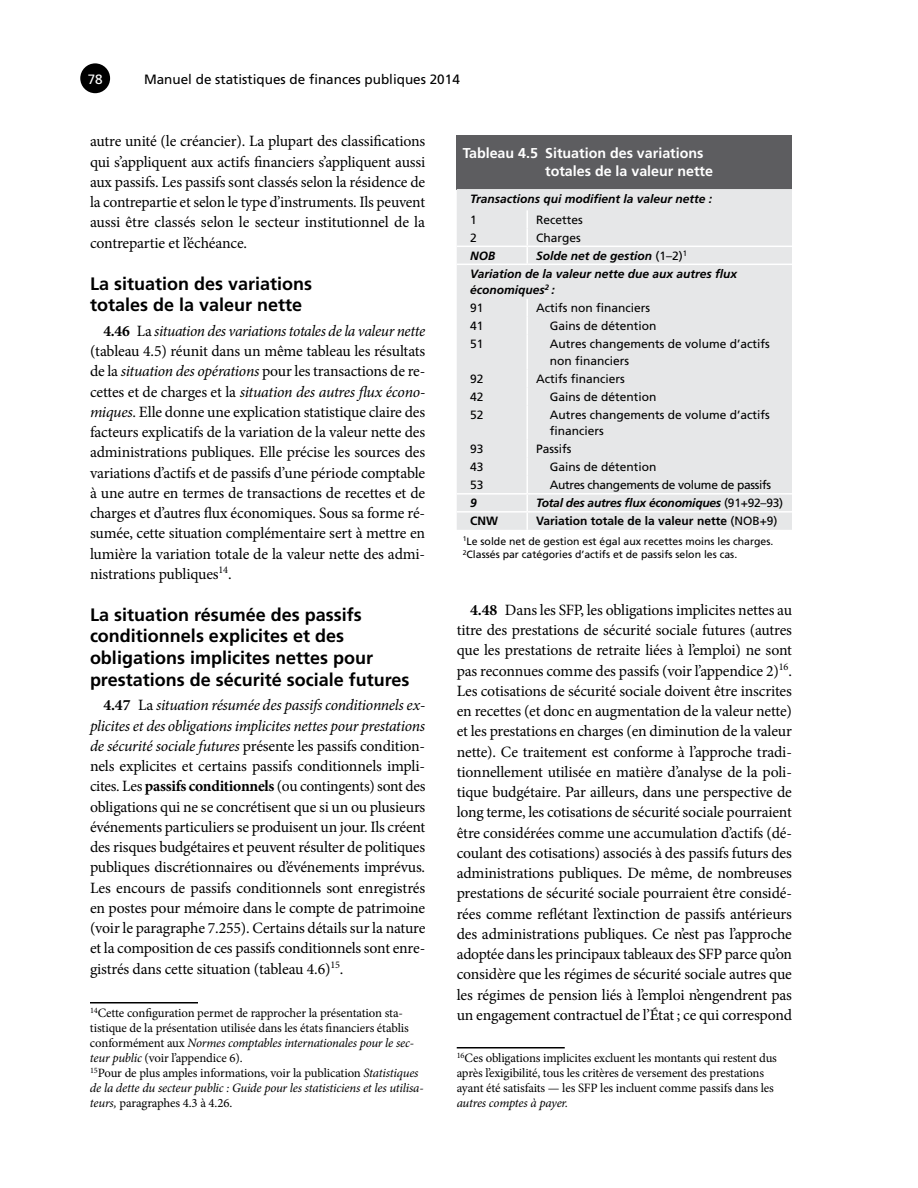
<style>
.page{position:relative;width:918px;height:1188px;background:#fff}
.page>*{position:absolute;margin:0;border:0;box-sizing:border-box;transform-origin:0 0}
.t1{font:700 18px/21.6px "Frutiger LT Std";color:#000}
.t2{font:15.75px/20.2px "Minion Pro";letter-spacing:-.01em;color:#000;text-align:justify}
.t3{font:700 14.25px/17.1px "Frutiger LT Std";color:#fff}
.t4{font:13.5px "Frutiger LT Std";color:#000}
.t5{font:13.5px "Frutiger LT Std";color:#fff}
.t6{font:12.75px/15px "Minion Pro";letter-spacing:-.01em;color:#000}
.t7{font:italic 12.75px "Minion Pro";letter-spacing:-.02em;color:#000}
.t8{font:12px/16.5px "Frutiger LT Std";color:#000}
.t9{font:italic 700 12px/18px "Frutiger LT Std";color:#000}
.t10{font:700 12px "Frutiger LT Std";color:#000}
.t11{font:italic 700 12px "Frutiger LT Std";letter-spacing:-.02em;color:#000}
.t12{font:12px "Frutiger LT Std";letter-spacing:-.025em;color:#000}
.t13{font:10.5px/13.5px "Frutiger LT Std";color:#000}
.s1{font-weight:700}
.s2{font-style:italic}
.s3{font-weight:400;font-style:normal}
.s4{font-weight:400}
</style>
<div class="page">
<div style="left:80px;top:63px;width:30px;height:30px;background:#000;border-radius:50%"></div>
<div style="left:457px;top:135px;width:335px;height:54px;background:#5d5d60"></div>
<div style="left:457px;top:189px;width:335px;height:341px;background:#e6e7e8"></div>
<svg style="left:526px;top:210px;width:2px;height:54px"></svg>
<svg style="left:526px;top:299px;width:2px;height:36px"></svg>
<hr style="left:526px;top:335px;width:2px;height:34px;background:#fff">
<svg style="left:526px;top:369px;width:2px;height:36px"></svg>
<hr style="left:526px;top:405px;width:2px;height:35px;background:#fff">
<svg style="left:526px;top:440px;width:2px;height:90px"></svg>
<hr style="left:457px;top:246px;width:70px;height:1px;background:#fff">
<hr style="left:527px;top:246px;width:265px;height:1px;background:#fff">
<hr style="left:457px;top:264px;width:70px;height:1px;background:#fff">
<hr style="left:527px;top:264px;width:265px;height:1px;background:#fff">
<hr style="left:457px;top:493px;width:70px;height:2px;background:#fff">
<hr style="left:527px;top:493px;width:265px;height:2px;background:#fff">
<hr style="left:457px;top:511px;width:70px;height:2px;background:#fff">
<hr style="left:527px;top:511px;width:265px;height:2px;background:#fff">
<hr style="left:90px;top:1002px;width:108px;height:2px;background:#000">
<hr style="left:457px;top:1047px;width:108px;height:1px;background:#000">
<p class="t5" style="left:88px;top:71px;width:17px">78</p>
<p class="t4" style="left:144px;top:71px;width:317px">Manuel de statistiques de finances publiques 2014</p>
<p class="t2" style="left:90px;top:131px;width:337px">autre unité (le créancier). La plupart des classifications qui s’appliquent aux actifs financiers s’appliquent aussi aux passifs. Les passifs sont classés selon la résidence de la contrepartie et selon le type d’instruments. Ils peuvent aussi être classés selon le secteur institutionnel de la contrepartie et l’échéance.</p>
<p class="t1" style="left:90px;top:273px;width:224px">La situation des variations totales de la valeur nette</p>
<p class="t2" style="left:90px;top:321px;width:337px;text-indent:14px"><span class="s1">4.46</span> La <span class="s2">situation des variations totales de la valeur nette </span>(tableau 4.5) réunit dans un même tableau les résultats de la <span class="s2">situation des opérations</span> pour les transactions de re&shy;cettes et de charges et la <span class="s2">situation des autres flux écono&shy;miques</span>. Elle donne une explication statistique claire des facteurs explicatifs de la variation de la valeur nette des administrations publiques. Elle précise les sources des variations d’actifs et de passifs d’une période comptable à une autre en termes de transactions de recettes et de charges et d’autres flux économiques. Sous sa forme ré&shy;sumée, cette situation complémentaire sert à mettre en lumière la variation totale de la valeur nette des admi&shy;nistrations publiques<sup>14</sup>.</p>
<p class="t1" style="left:90px;top:604px;width:321px">La situation résumée des passifs conditionnels explicites et des obligations implicites nettes pour prestations de sécurité sociale futures</p>
<p class="t2" style="left:90px;top:695px;width:337px;text-indent:14px"><span class="s1">4.47</span> La <span class="s2">situation résumée des passifs conditionnels ex&shy;plicites et des obligations implicites nettes pour prestations de sécurité sociale futures</span> présente les passifs condition&shy;nels explicites et certains passifs conditionnels impli&shy;cites. Les <span class="s1">passifs conditionnels</span> (ou contingents) sont des obligations qui ne se concrétisent que si un ou plusieurs événements particuliers se produisent un jour. Ils créent des risques budgétaires et peuvent résulter de politiques publiques discrétionnaires ou d’événements imprévus.<br>Les encours de passifs conditionnels sont enregistrés en postes pour mémoire dans le compte de patrimoine (voir le paragraphe 7.255). Certains détails sur la nature et la composition de ces passifs conditionnels sont enre&shy;gistrés dans cette situation (tableau 4.6)<sup>15</sup>.</p>
<p class="t6" style="left:90px;top:1005px;width:335px"><sup>14</sup>Cette configuration permet de rapprocher la présentation sta&shy;tistique de la présentation utilisée dans les états financiers établis conformément aux <span class="s2">Normes comptables internationales pour le sec&shy;teur public</span> (voir l’appendice 6).<br><sup>15</sup>Pour de plus amples informations, voir la publication <span class="s2">Statistiques de la dette du secteur public : Guide pour les statisticiens et les utilisa&shy;teurs,</span> paragraphes 4.3 à 4.26.</p>
<p class="t3" style="left:545px;top:145px;width:169px;text-indent:-82px">Tableau 4.5 Situation des variations totales de la valeur nette</p>
<p class="t9" style="left:470px;top:189px;width:243px">Transactions qui modifient la valeur nette :</p>
<p class="t8" style="left:470px;top:211px;width:8px">1</p>
<p class="t8" style="left:536px;top:211px;width:48px">Recettes</p>
<p class="t8" style="left:470px;top:229px;width:8px">2</p>
<p class="t8" style="left:536px;top:229px;width:46px">Charges</p>
<p class="t9" style="left:470px;top:247px;width:27px">NOB</p>
<p class="t9" style="left:470px;top:247px;width:268px;text-indent:66px">Solde net de gestion <span class="s3">(1–2)</span><sup>1<br></sup>Variation de la valeur nette due aux autres flux</p>
<p class="t9" style="left:470px;top:281px;width:86px">économiques<sup>2</sup> :<br><span class="s3">91</span></p>
<p class="t8" style="left:536px;top:300px;width:116px">Actifs non financiers</p>
<p class="t8" style="left:470px;top:318px;width:15px">41</p>
<p class="t8" style="left:550px;top:318px;width:108px">Gains de détention</p>
<p class="t8" style="left:470px;top:336px;width:15px">51</p>
<p class="t8" style="left:550px;top:336px;width:222px">Autres changements de volume d’actifs non financiers</p>
<p class="t8" style="left:470px;top:370px;width:15px">92</p>
<p class="t8" style="left:536px;top:370px;width:90px">Actifs financiers</p>
<p class="t8" style="left:470px;top:388px;width:15px">42</p>
<p class="t8" style="left:550px;top:388px;width:108px">Gains de détention</p>
<p class="t8" style="left:470px;top:406px;width:15px">52</p>
<p class="t8" style="left:550px;top:406px;width:222px">Autres changements de volume d’actifs financiers</p>
<p class="t8" style="left:470px;top:441px;width:15px">93</p>
<p class="t8" style="left:536px;top:441px;width:37px">Passifs</p>
<p class="t8" style="left:470px;top:459px;width:15px">43</p>
<p class="t8" style="left:550px;top:459px;width:108px">Gains de détention</p>
<p class="t8" style="left:470px;top:477px;width:15px">53</p>
<p class="t12" style="left:550px;top:478px;width:223px">Autres changements de volume de passifs</p>
<p class="t9" style="left:470px;top:494px;width:8px">9</p>
<p class="t11" style="left:536px;top:496px;width:248px">Total des autres flux économiques <span class="s3">(91+92–93)</span></p>
<p class="t10" style="left:470px;top:514px;width:29px">CNW</p>
<p class="t10" style="left:536px;top:514px;width:243px">Variation totale de la valeur nette <span class="s4">(NOB+9)</span></p>
<p class="t13" style="left:463px;top:534px;width:312px"><sup>1</sup>Le solde net de gestion est égal aux recettes moins les charges.<br><sup>2</sup>Classés par catégories d’actifs et de passifs selon les cas.</p>
<p class="t2" style="left:457px;top:600px;width:337px;text-indent:14px"><span class="s1">4.48</span> Dans les SFP, les obligations implicites nettes au titre des prestations de sécurité sociale futures (autres que les prestations de retraite liées à l’emploi) ne sont pas reconnues comme des passifs (voir l’appendice 2)<sup>16</sup>.<br>Les cotisations de sécurité sociale doivent être inscrites en recettes (et donc en augmentation de la valeur nette) et les prestations en charges (en diminution de la valeur nette). Ce traitement est conforme à l’approche tradi&shy;tionnellement utilisée en matière d’analyse de la poli&shy;tique budgétaire. Par ailleurs, dans une perspective de long terme, les cotisations de sécurité sociale pourraient être considérées comme une accumulation d’actifs (dé&shy;coulant des cotisations) associés à des passifs futurs des administrations publiques. De même, de nombreuses prestations de sécurité sociale pourraient être considé&shy;rées comme reflétant l’extinction de passifs antérieurs des administrations publiques. Ce n’est pas l’approche adoptée dans les principaux tableaux des SFP parce qu’on considère que les régimes de sécurité sociale autres que les régimes de pension liés à l’emploi n’engendrent pas un engagement contractuel de l’État ; ce qui correspond</p>
<p class="t6" style="left:457px;top:1050px;width:322px"><sup>16</sup>Ces obligations implicites excluent les montants qui restent dus après l’exigibilité, tous les critères de versement des prestations ayant été satisfaits — les SFP les incluent comme passifs dans les</p>
<p class="t7" style="left:457px;top:1094px;width:113px">autres comptes à payer.</p>
</div>
